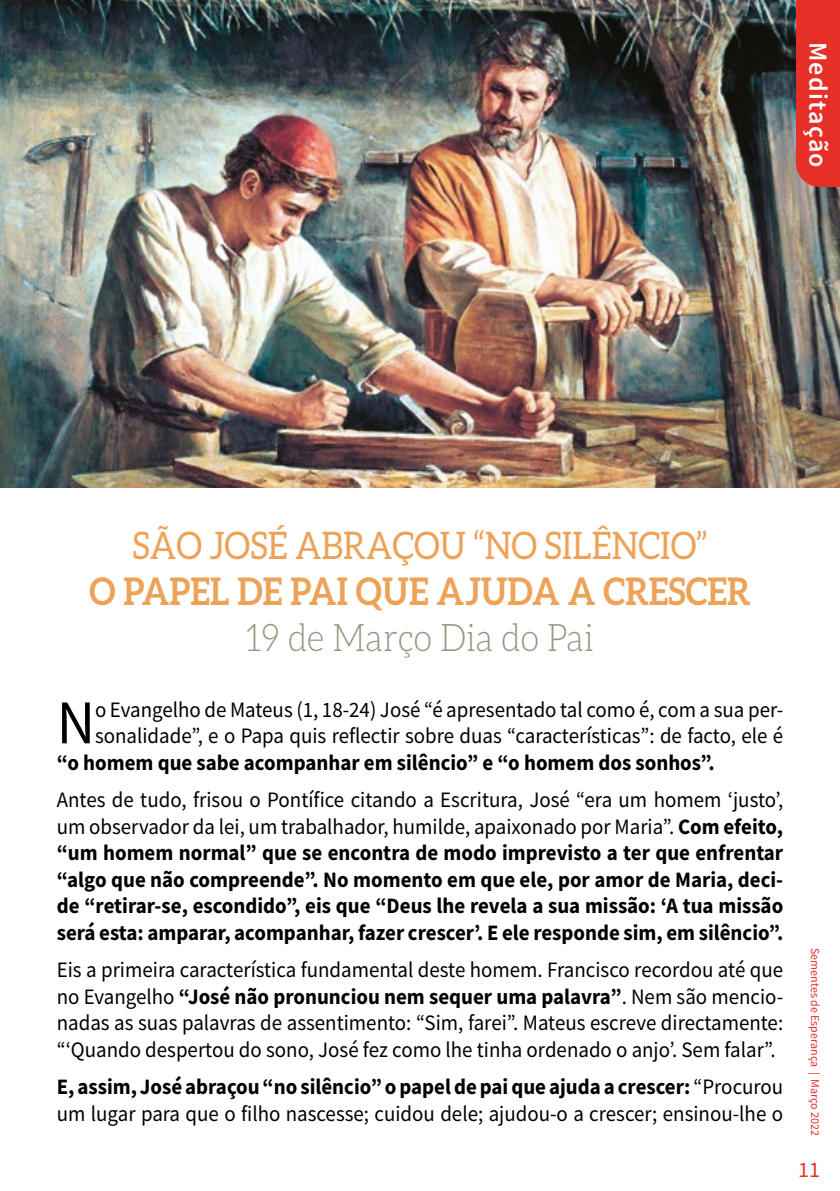
<style>
.page{position:relative;width:840px;height:1191px;background:#fff}
.page>*{position:absolute;margin:0;border:0;box-sizing:border-box;transform-origin:0 0}
.t1{font:62.2px "Source Sans Pro";color:#000;scale:.95 1}
.t2{font:700 38px "Aleo";color:#eca358;scale:.9 1}
.t3{font:38px "Aleo";color:#eca358;scale:.9 1}
.t4{font:300 38px "Aleo";color:#8e9a81;scale:.9 1}
.t5{font:600 26px "Source Sans Pro";letter-spacing:.05em;color:#fff}
.t6{font:22px/26.4px "Source Sans Pro";color:#000;scale:.95 1}
.t7{font:700 22px/26.4px "Source Sans Pro";color:#000;text-align:justify;scale:.95 1}
.t8{font:22px "Source Sans Pro";color:#e63027}
.t9{font:12px "Source Sans Pro";color:#e63027}
.s1{font-weight:400}
.s2{font-weight:700}
</style>
<div class="page">
<img style="left:0;top:0;width:839px;height:488px">
<div style="left:795px;top:0;width:44px;height:187px;background:#e63027"></div>
<p class="t5" style="left:834px;top:41px;width:128px;rotate:90deg">Meditação</p>
<h2 class="t3" style="left:132px;top:524px;width:639px">SÃO JOSÉ ABRAÇOU “NO SILÊNCIO”</h2>
<h2 class="t2" style="left:89px;top:569px;width:735px">O PAPEL DE PAI QUE AJUDA A CRESCER</h2>
<h2 class="t4" style="left:246px;top:616px;width:387px">19 de Março Dia do Pai</h2>
<h1 class="t1" style="left:57px;top:683px;width:42px">N</h1>
<p class="t6" style="left:95px;top:696px;width:725px">o Evangelho de Mateus (1, 18-24) José “é apresentado tal como é, com a sua per&shy;sonalidade”, e o Papa quis reflectir sobre duas “características”: de facto, ele é</p>
<p class="t7" style="left:57px;top:749px;width:693px">“o homem que sabe acompanhar em silêncio” e “o homem dos sonhos”.</p>
<p class="t7" style="left:57px;top:786px;width:765px"><span class="s1">Antes de tudo, frisou o Pontífice citando a Escritura, José “era um homem ‘justo’, um observador da lei, um trabalhador, humilde, apaixonado por Maria”.</span> Com efeito, “um homem normal” que se encontra de modo imprevisto a ter que enfrentar “algo que não compreende”. No momento em que ele, por amor de Maria, deci&shy;de “retirar-se, escondido”, eis que “Deus lhe revela a sua missão: ‘A tua missão será esta: amparar, acompanhar, fazer crescer’. E ele responde sim, em silêncio”.</p>
<p class="t6" style="left:57px;top:956px;width:765px;text-align:justify">Eis a primeira característica fundamental deste homem. Francisco recordou até que no Evangelho <span class="s2">“José não pronunciou nem sequer uma palavra”</span>. Nem são mencio&shy;nadas as suas palavras de assentimento: “Sim, farei”. Mateus escreve directamente: “‘Quando despertou do sono, José fez como lhe tinha ordenado o anjo’. Sem falar”.</p>
<p class="t6" style="left:57px;top:1073px;width:765px"><span class="s2">E, assim, José abraçou “no silêncio” o papel de pai que ajuda a crescer:</span> “Procurou um lugar para que o filho nascesse; cuidou dele; ajudou-o a crescer; ensinou-lhe o</p>
<p class="t9" style="left:822px;top:948px;width:190px;rotate:90deg">Sementes de Esperança | Março 2022</p>
<p class="t8" style="left:797px;top:1155px;width:23px">11</p>
</div>
